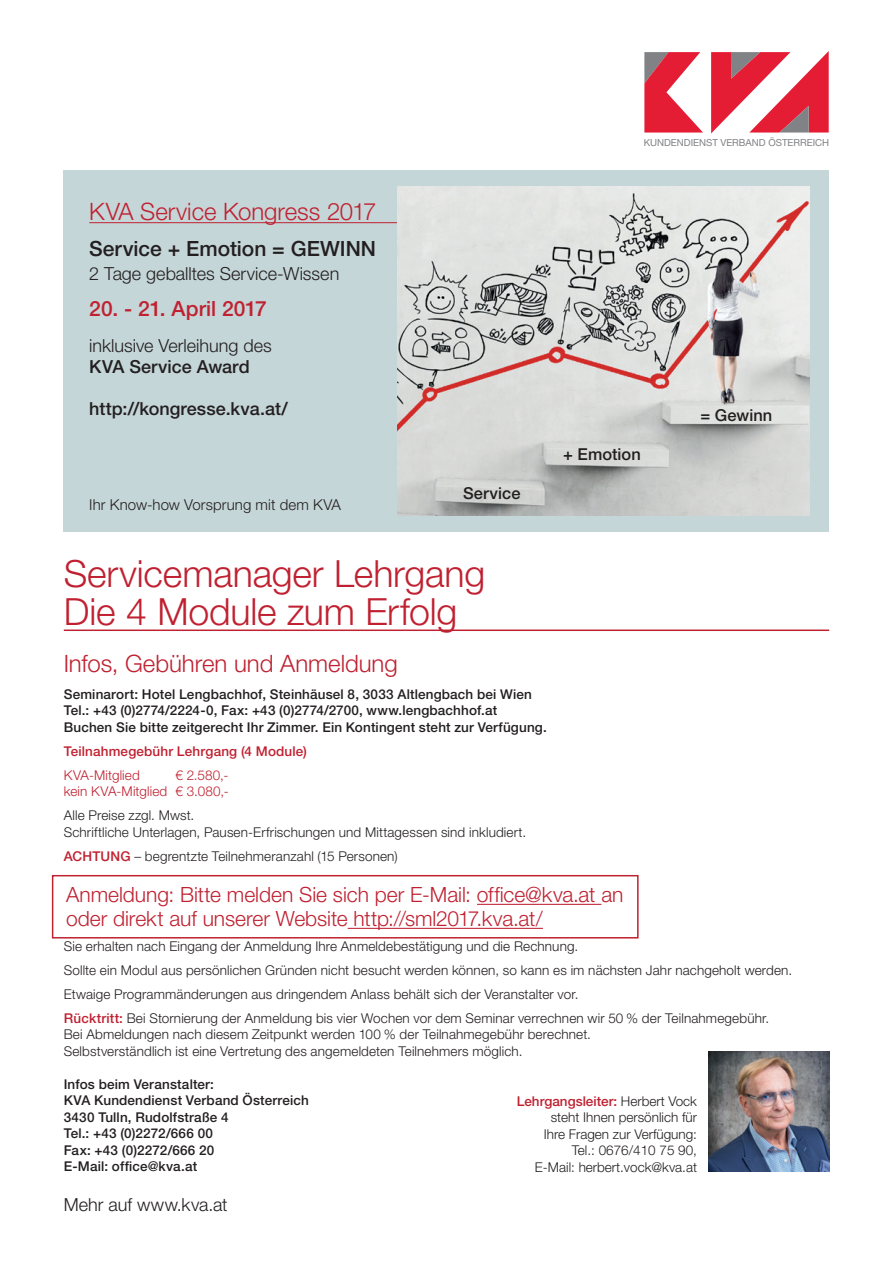
<style>
.page{position:relative;width:893px;height:1263px;background:#fff}
.page>*{position:absolute;margin:0;border:0;box-sizing:border-box;transform-origin:0 0}
.t1{font:300 37.5px/37.5px "Helvetica Neue LT Pro";letter-spacing:-.005em;color:#c02131}
.t2{font:300 24px "Helvetica Neue LT Pro";letter-spacing:-.005em;color:#c02131}
.t3{font:300 21px/24px "Helvetica Neue LT Pro";color:#c02131}
.t4{font:500 21px "Helvetica Neue LT Pro";color:#231f20}
.t5{font:500 21px "Helvetica Neue LT Pro";color:#c02131}
.t6{font:300 18px "Helvetica Neue LT Pro";color:#231f20}
.t7{font:500 18px "Helvetica Neue LT Pro";color:#231f20}
.t8{font:500 16.5px "Helvetica Neue LT Pro";letter-spacing:.005em;color:#231f20}
.t9{font:300 15px "Helvetica Neue LT Pro";letter-spacing:.005em;color:#231f20}
.t10{font:300 13.5px/16.5px "Helvetica Neue LT Pro";letter-spacing:.01em;color:#231f20}
.t11{font:500 13.5px/16.5px "Helvetica Neue LT Pro";letter-spacing:.01em;color:#231f20}
.t12{font:300 13.5px/16.5px "Helvetica Neue LT Pro";letter-spacing:.01em;color:#c02131;text-align:right}
.t13{font:500 13.5px "Helvetica Neue LT Pro";letter-spacing:.01em;color:#c02131}
.t14{font:9.75px "Helvetica Neue LT Pro";color:#808285}
.s1{font-weight:500;color:#c02131}
</style>
<div class="page">
<svg style="left:644px;top:52px;width:59px;height:81px"></svg>
<svg style="left:711px;top:51px;width:118px;height:82px"></svg>
<hr style="left:64px;top:629px;width:765px;height:2px;background:#c02131">
<div style="left:64px;top:170px;width:765px;height:361px;background:#c5d6d8"></div>
<hr style="left:89px;top:222px;width:340px;height:1px;background:#c02131">
<img style="left:398px;top:186px;width:412px;height:330px">
<img style="left:708px;top:1051px;width:121px;height:120px">
<hr style="left:477px;top:904px;width:124px;height:1px;background:#c02131">
<hr style="left:348px;top:928px;width:195px;height:1px;background:#c02131">
<div style="left:52px;top:875px;width:587px;height:63px;border:2px solid #c02131"></div>
<p class="t14" style="left:644px;top:137px;width:187px">KUNDENDIENST VERBAND ÖSTERREICH</p>
<h2 class="t2" style="left:89px;top:197px;width:289px">KVA Service Kongress 2017</h2>
<h3 class="t4" style="left:89px;top:236px;width:288px">Service + Emotion = GEWINN</h3>
<h3 class="t6" style="left:89px;top:263px;width:252px">2 Tage geballtes Service-Wissen</h3>
<h3 class="t5" style="left:89px;top:296px;width:179px">20. - 21. April 2017</h3>
<h3 class="t6" style="left:89px;top:335px;width:184px">inklusive Verleihung des</h3>
<h3 class="t7" style="left:89px;top:356px;width:162px">KVA Service Award</h3>
<h3 class="t7" style="left:89px;top:398px;width:200px">http://kongresse.kva.at/</h3>
<p class="t9" style="left:89px;top:495px;width:253px">Ihr Know-how Vorsprung mit dem KVA</p>
<p class="t8" style="left:463px;top:483px;width:59px">Service</p>
<p class="t8" style="left:563px;top:445px;width:79px">+ Emotion</p>
<h1 class="t1" style="left:64px;top:554px;width:423px">Servicemanager Lehrgang<br>Die 4 Module zum Erfolg</h1>
<h2 class="t2" style="left:64px;top:649px;width:335px">Infos, Gebühren und Anmeldung</h2>
<p class="t11" style="left:64px;top:685px;width:484px">Seminarort: Hotel Lengbachhof, Steinhäusel 8, 3033 Altlengbach bei Wien<br>Tel.: +43 (0)2774/2224-0, Fax: +43 (0)2774/2700, www.lengbachhof.at<br>Buchen Sie bitte zeitgerecht Ihr Zimmer. Ein Kontingent steht zur Verfügung.</p>
<p class="t13" style="left:64px;top:743px;width:245px">Teilnahmegebühr Lehrgang (4 Module)</p>
<p class="t12" style="left:64px;top:766px;width:78px">KVA-Mitglied</p>
<p class="t12" style="left:64px;top:766px;width:166px">€ 2.580,-<br>kein KVA-Mitglied € 3.080,-</p>
<p class="t10" style="left:64px;top:807px;width:464px">Alle Preise zzgl. Mwst.<br>Schriftliche Unterlagen, Pausen-Erfrischungen und Mittagessen sind inkludiert.</p>
<p class="t10" style="left:64px;top:847px;width:335px"><span class="s1">ACHTUNG</span> – begrentzte Teilnehmeranzahl (15 Personen)</p>
<p class="t8" style="left:700px;top:405px;width:73px">= Gewinn</p>
<h3 class="t3" style="left:66px;top:882px;width:559px">Anmeldung: Bitte melden Sie sich per E-Mail: office@kva.at an oder direkt auf unserer Website http://sml2017.kva.at/</h3>
<p class="t10" style="left:64px;top:933px;width:730px;line-height:24px">Sie erhalten nach Eingang der Anmeldung Ihre Anmeldebestätigung und die Rechnung.<br>Sollte ein Modul aus persönlichen Gründen nicht besucht werden können, so kann es im nächsten Jahr nachgeholt werden.<br>Etwaige Programmänderungen aus dringendem Anlass behält sich der Veranstalter vor.<br><span class="s1">Rücktritt:</span> Bei Stornierung der Anmeldung bis vier Wochen vor dem Seminar verrechnen wir 50 % der Teilnahmegebühr.</p>
<p class="t10" style="left:64px;top:1026px;width:529px">Bei Abmeldungen nach diesem Zeitpunkt werden 100 % der Teilnahmegebühr berechnet.<br>Selbstverständlich ist eine Vertretung des angemeldeten Teilnehmers möglich.</p>
<p class="t11" style="left:64px;top:1075px;width:247px">Infos beim Veranstalter:<br>KVA Kundendienst Verband Österreich<br>3430 Tulln, Rudolfstraße 4<br>Tel.: +43 (0)2272/666 00<br>Fax: +43 (0)2272/666 20<br>E-Mail: office@kva.at</p>
<p class="t10" style="left:517px;top:1092px;width:182px;text-align:right"><span class="s1">Lehrgangsleiter:</span> Herbert Vock steht Ihnen persönlich für<br>Ihre Fragen zur Verfügung:<br>Tel.: 0676/410 75 90,<br>E-Mail: herbert.vock@kva.at</p>
<h3 class="t6" style="left:64px;top:1194px;width:165px">Mehr auf www.kva.at</h3>
</div>
